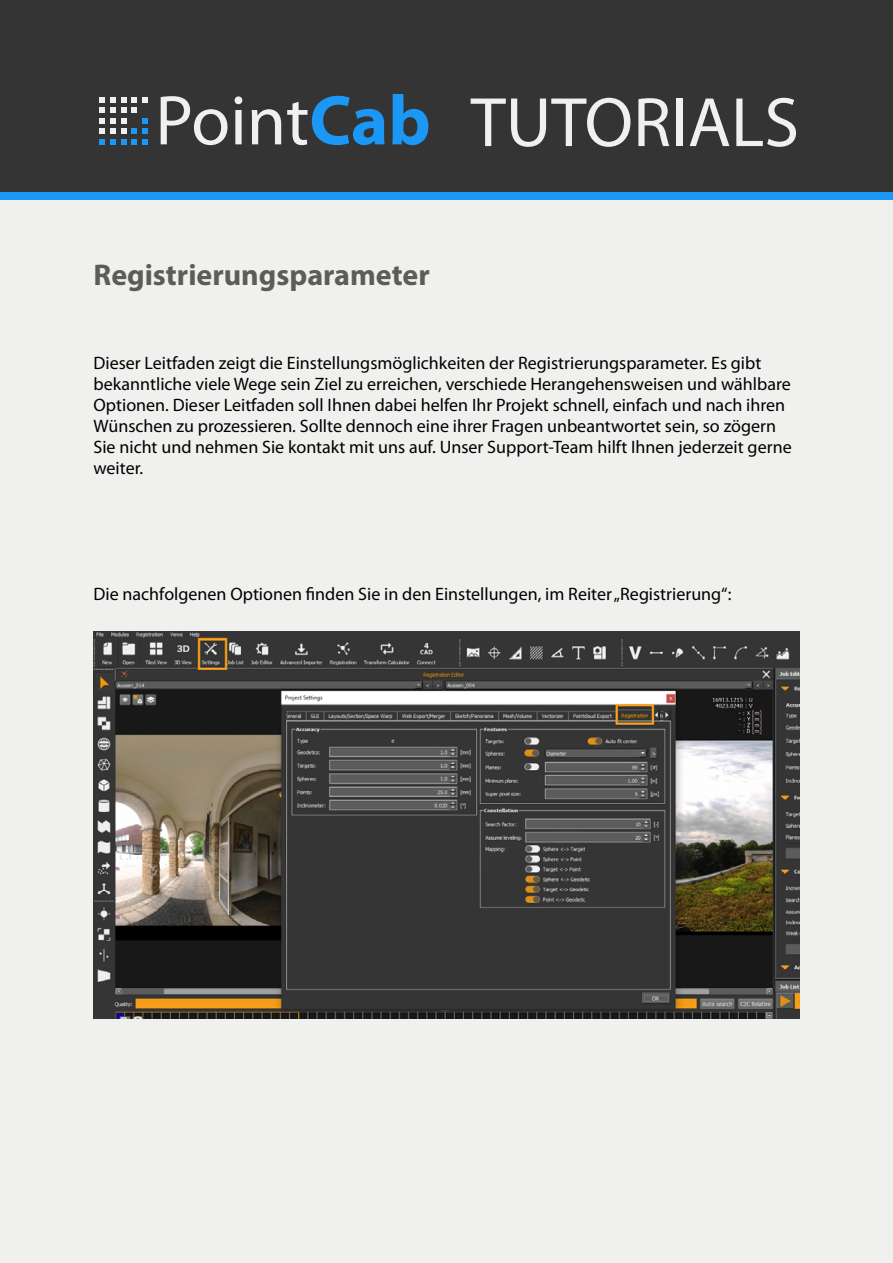
<style>
.page{position:relative;width:893px;height:1263px;background:#fff}
.page>*{position:absolute;margin:0;border:0;box-sizing:border-box;transform-origin:0 0}
.t1{font:70.5px "Myriad Pro";color:#f0f0ef}
.t2{font:700 30px "Myriad Pro";color:#5d5c5b}
.t3{font:18px/21px "Myriad Pro";color:#000}
</style>
<div class="page">
<div style="left:0;top:200px;width:893px;height:1063px;background:#f0f0ef"></div>
<div style="left:0;top:191px;width:893px;height:9px;background:#1b97f5"></div>
<div style="left:0;top:0;width:893px;height:191px;background:#343434"></div>
<img style="left:94px;top:631px;width:705px;height:387px">
<svg style="left:161px;top:96px;width:66px;height:49px"></svg>
<svg style="left:235px;top:96px;width:7px;height:48px"></svg>
<svg style="left:252px;top:109px;width:29px;height:35px"></svg>
<svg style="left:287px;top:96px;width:98px;height:49px"></svg>
<svg style="left:392px;top:94px;width:36px;height:51px"></svg>
<svg style="left:100px;top:97px;width:47px;height:47px"></svg>
<h1 class="t1" style="left:471px;top:79px;width:330px">TUTORIALS</h1>
<h2 class="t2" style="left:94px;top:255px;width:338px">Registrierungsparameter</h2>
<p class="t3" style="left:94px;top:352px;width:700px">Dieser Leitfaden zeigt die Einstellungsmöglichkeiten der Registrierungsparameter. Es gibt bekanntliche viele Wege sein Ziel zu erreichen, verschiede Herangehensweisen und wählbare Optionen. Dieser Leitfaden soll Ihnen dabei helfen Ihr Projekt schnell, einfach und nach ihren Wünschen zu prozessieren. Sollte dennoch eine ihrer Fragen unbeantwortet sein, so zögern Sie nicht und nehmen Sie kontakt mit uns auf. Unser Support-Team hilft Ihnen jederzeit gerne weiter.</p>
<p class="t3" style="left:94px;top:583px;width:639px">Die nachfolgenen Optionen finden Sie in den Einstellungen, im Reiter „Registrierung“:</p>
</div>
